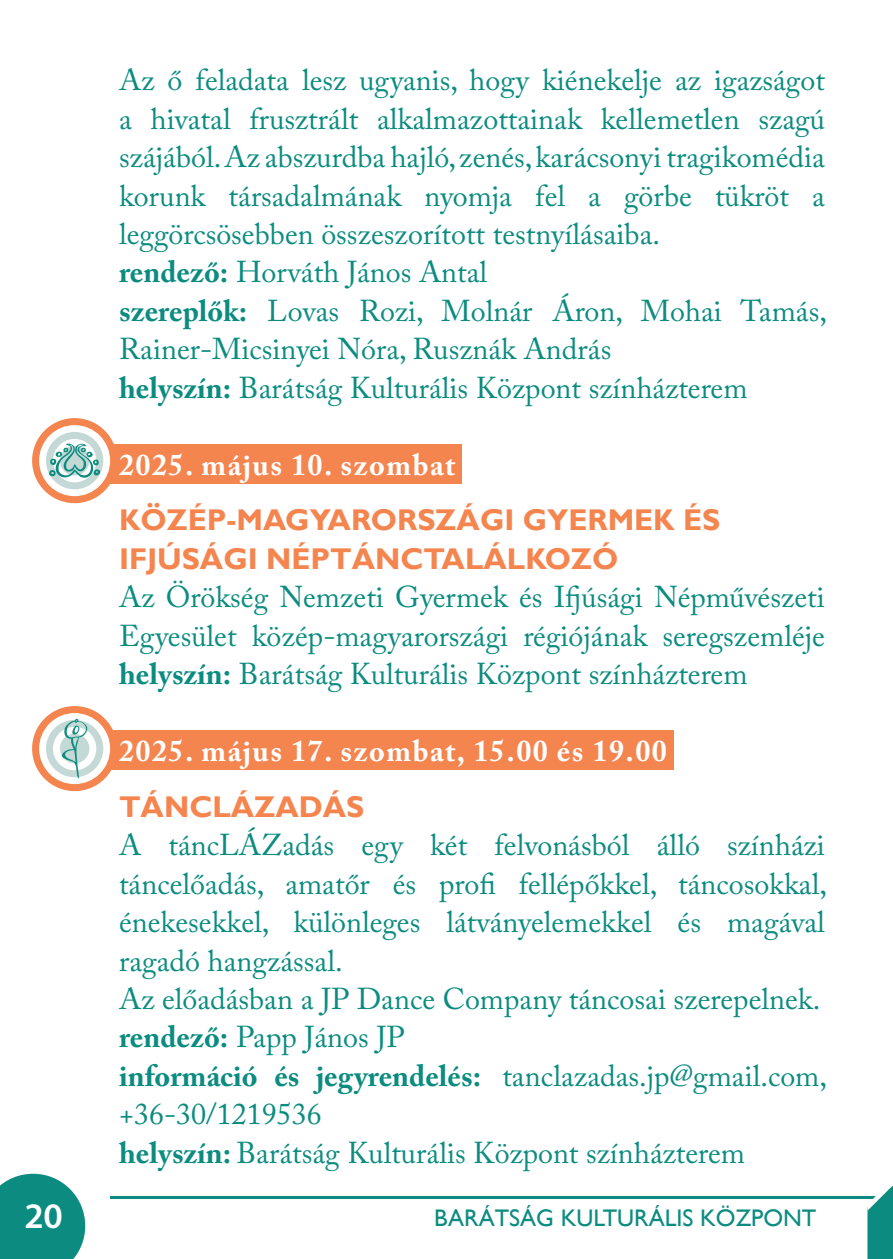
<style>
.page{position:relative;width:893px;height:1259px;background:#fff}
.page>*{position:absolute;margin:0;border:0;box-sizing:border-box;transform-origin:0 0}
.t1{font:600 36px "Myriad Pro";color:#fff}
.t2{font:30px/38.4px "Adobe Caslon Pro";color:#0c8c80}
.t3{font:700 30px/38.4px "Gill Sans";color:#f5854f}
.t4{font:700 30px "Adobe Caslon Pro";letter-spacing:.05em;color:#fff}
.t5{font:24px "Gill Sans";color:#0c8c80}
.s1{font-weight:700}
</style>
<div class="page">
<hr style="left:111px;top:1196px;width:782px;height:2px;background:#0c8c80">
<svg style="left:0;top:1173px;width:86px;height:86px;background:#2b9a90"></svg>
<div style="left:94px;top:444px;width:368px;height:39px;background:#f5854f"></div>
<div style="left:94px;top:730px;width:580px;height:39px;background:#f5854f"></div>
<svg style="left:867px;top:1185px;width:26px;height:74px"></svg>
<svg style="left:32px;top:418px;width:85px;height:85px"></svg>
<svg style="left:32px;top:706px;width:85px;height:85px"></svg>
<p class="t2" style="left:119px;top:61px;width:709px">Az ő feladata lesz ugyanis, hogy kiénekelje az igazságot a hivatal frusztrált alkalmazottainak kellemetlen szagú szájából. Az abszurdba hajló, zenés, karácsonyi tragikomédia korunk társadalmának nyomja fel a görbe tükröt a leggörcsösebben összeszorított testnyílásaiba.<br><span class="s1">rendező:</span> Horváth János Antal<br><span class="s1">szereplők:</span> Lovas Rozi, Molnár Áron, Mohai Tamás, Rainer-Micsinyei Nóra, Rusznák András<br><span class="s1">helyszín:</span> Barátság Kulturális Központ színházterem</p>
<p class="t4" style="left:119px;top:447px;width:338px">2025. május 10. szombat</p>
<p class="t3" style="left:119px;top:502px;width:603px">KÖZÉP-MAGYARORSZÁGI GYERMEK ÉS<br>IFJÚSÁGI NÉPTÁNCTALÁLKOZÓ</p>
<p class="t2" style="left:119px;top:578px;width:707px;text-align:justify">Az Örökség Nemzeti Gyermek és Ifjúsági Népművészeti Egyesület közép-magyarországi régiójának seregszemléje <span class="s1">helyszín:</span> Barátság Kulturális Központ színházterem</p>
<p class="t4" style="left:119px;top:733px;width:549px">2025. május 17. szombat, 15.00 és 19.00</p>
<p class="t3" style="left:119px;top:788px;width:247px">TÁNCLÁZADÁS</p>
<p class="t2" style="left:119px;top:825px;width:709px">A táncLÁZadás egy két felvonásból álló színházi táncelőadás, amatőr és profi fellépőkkel, táncosokkal, énekesekkel, különleges látványelemekkel és magával ragadó hangzással.<br>Az előadásban a JP Dance Company táncosai szerepelnek. <span class="s1">rendező:</span> Papp János JP<br><span class="s1">információ és jegyrendelés:</span> tanclazadas.jp@gmail.com, +36-30/1219536<br><span class="s1">helyszín:</span> Barátság Kulturális Központ színházterem</p>
<p class="t1" style="left:24px;top:1193px;width:40px">20</p>
<p class="t5" style="left:434px;top:1204px;width:384px">BARÁTSÁG KULTURÁLIS KÖZPONT</p>
</div>
